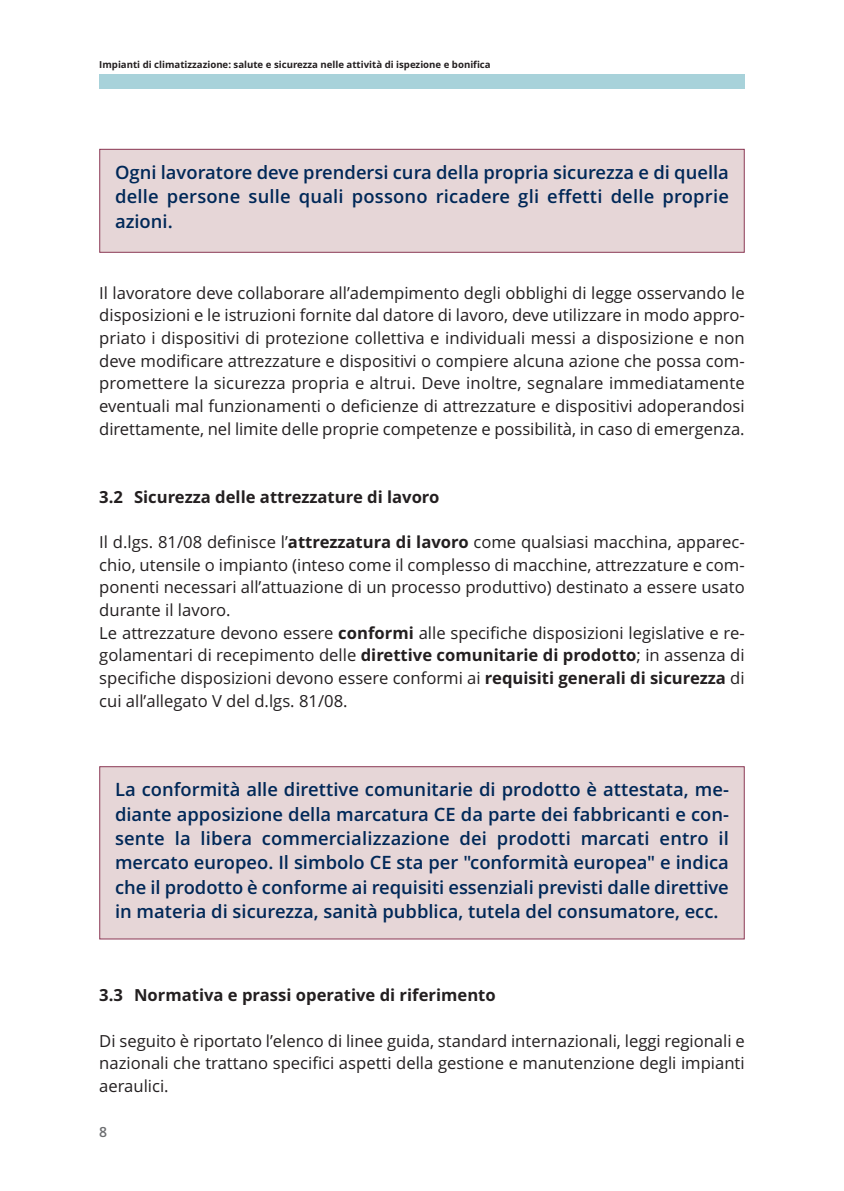
<style>
.page{position:relative;width:844px;height:1191px;background:#fff}
.page>*{position:absolute;margin:0;border:0;box-sizing:border-box;transform-origin:0 0}
.t1{font:600 18.38px/24.5px "Open Sans";color:#002858;text-align:justify}
.t2{font:16.62px/22.6px "Open Sans";color:#231f20;text-align:justify}
.t3{font:700 16.62px "Open Sans";color:#231f20}
.t4{font:600 14px "Open Sans";color:#6c6d70}
.t5{font:700 9.62px "Open Sans";color:#231f20}
.s1{font-weight:700}
</style>
<div class="page">
<div style="left:99px;top:74px;width:645px;height:15px;background:#a8d2da"></div>
<div style="left:100px;top:150px;width:643px;height:102px;background:#e6d6d7"></div>
<div style="left:99px;top:149px;width:645px;height:104px;border:1px solid #8a3753"></div>
<div style="left:100px;top:767px;width:643px;height:171px;background:#e6d6d7"></div>
<div style="left:99px;top:766px;width:645px;height:173px;border:1px solid #8a3753"></div>
<p class="t5" style="left:99px;top:59px;width:393px">Impianti di climatizzazione: salute e sicurezza nelle attività di ispezione e bonifica</p>
<p class="t1" style="left:115px;top:160px;width:615px">Ogni lavoratore deve prendersi cura della propria sicurezza e di quella delle persone sulle quali possono ricadere gli effetti delle proprie azioni.</p>
<p class="t2" style="left:99px;top:281px;width:646px">Il lavoratore deve collaborare all’adempimento degli obblighi di legge osservando le disposizioni e le istruzioni fornite dal datore di lavoro, deve utilizzare in modo appro&shy;priato i dispositivi di protezione collettiva e individuali messi a disposizione e non deve modificare attrezzature e dispositivi o compiere alcuna azione che possa com&shy;promettere la sicurezza propria e altrui. Deve inoltre, segnalare immediatamente eventuali mal funzionamenti o deficienze di attrezzature e dispositivi adoperandosi direttamente, nel limite delle proprie competenze e possibilità, in caso di emergenza.</p>
<p class="t3" style="left:99px;top:487px;width:341px">3.2 Sicurezza delle attrezzature di lavoro</p>
<p class="t2" style="left:99px;top:531px;width:646px;text-align:left">Il d.lgs. 81/08 definisce l’<span class="s1">attrezzatura di lavoro</span> come qualsiasi macchina, apparec&shy;chio, utensile o impianto (inteso come il complesso di macchine, attrezzature e com&shy;ponenti necessari all’attuazione di un processo produttivo) destinato a essere usato durante il lavoro.<br>Le attrezzature devono essere <span class="s1">conformi</span> alle specifiche disposizioni legislative e re&shy;golamentari di recepimento delle <span class="s1">direttive comunitarie di prodotto</span>; in assenza di specifiche disposizioni devono essere conformi ai <span class="s1">requisiti generali di sicurezza</span> di cui all’allegato V del d.lgs. 81/08.</p>
<p class="t1" style="left:115px;top:777px;width:615px">La conformità alle direttive comunitarie di prodotto è attestata, me&shy;diante apposizione della marcatura CE da parte dei fabbricanti e con&shy;sente la libera commercializzazione dei prodotti marcati entro il mercato europeo. Il simbolo CE sta per "conformità europea" e indica che il prodotto è conforme ai requisiti essenziali previsti dalle direttive in materia di sicurezza, sanità pubblica, tutela del consumatore, ecc.</p>
<p class="t3" style="left:99px;top:985px;width:398px">3.3 Normativa e prassi operative di riferimento</p>
<p class="t2" style="left:99px;top:1029px;width:646px">Di seguito è riportato l’elenco di linee guida, standard internazionali, leggi regionali e nazionali che trattano specifici aspetti della gestione e manutenzione degli impianti aeraulici.</p>
<p class="t4" style="left:99px;top:1124px;width:9px">8</p>
</div>
